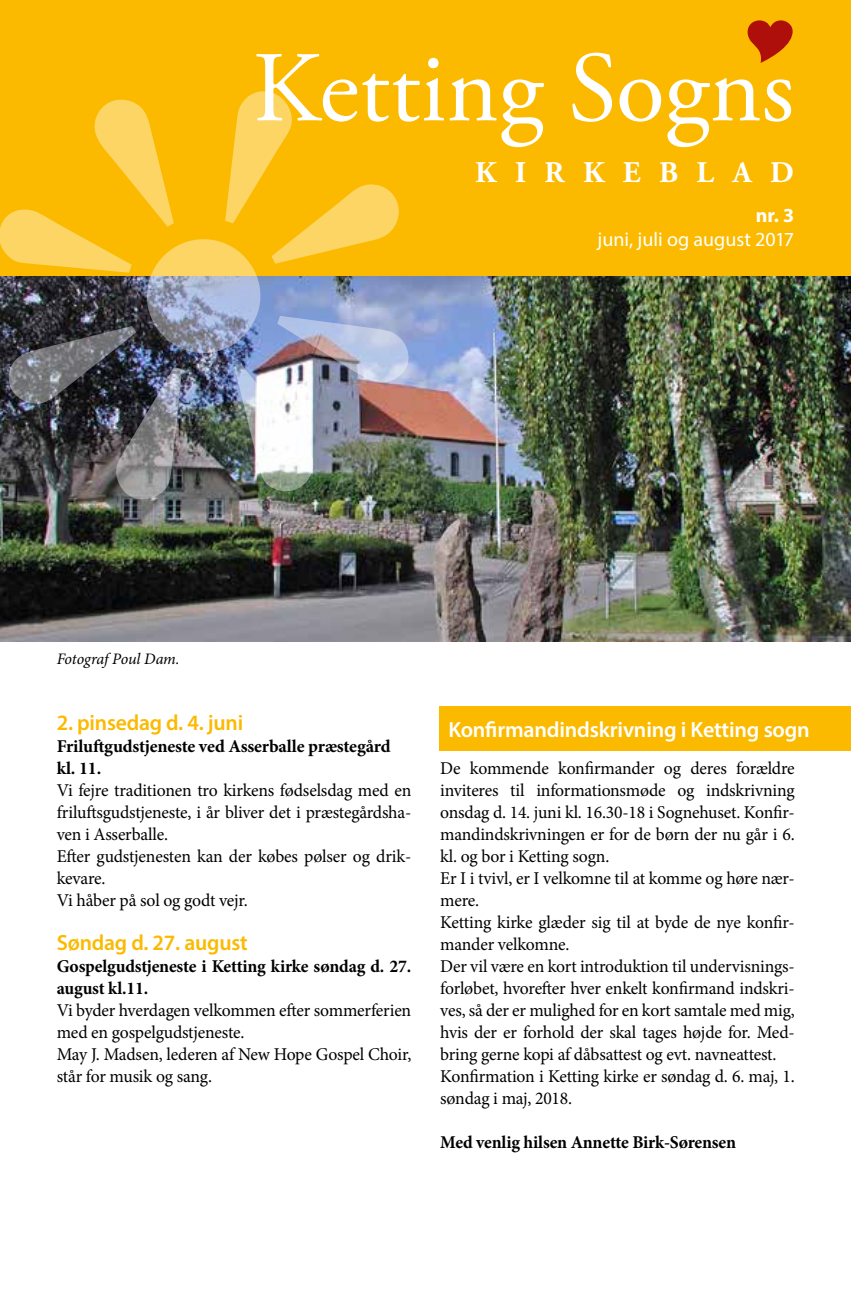
<style>
.page{position:relative;width:851px;height:1304px;background:#fff}
.page>*{position:absolute;margin:0;border:0;box-sizing:border-box;transform-origin:0 0}
.t1{font:100px "Adobe Garamond Pro";color:#fff}
.t2{font:700 30px "Adobe Garamond Pro";letter-spacing:.615em;color:#fff}
.t3{font:600 22px "Myriad Pro";letter-spacing:-.01em;color:#fbba00}
.t4{font:600 22px "Myriad Pro";letter-spacing:-.01em;color:#fff}
.t5{font:20px "Myriad Pro";color:#fff}
.t6{font:700 20px "Myriad Pro";color:#fff}
.t7{font:18px/22px "Minion Pro";letter-spacing:-.01em;color:#000}
.t8{font:700 18px/22px "Minion Pro";letter-spacing:-.01em;color:#000}
.t9{font:italic 16px "Minion Pro";letter-spacing:-.01em;color:#000}
</style>
<div class="page">
<img style="left:0;top:276px;width:850px;height:366px">
<div style="left:0;top:0;width:850px;height:276px;background:#fbba00"></div>
<svg style="left:747px;top:20px;width:45px;height:43px"></svg>
<img style="left:0;top:91px;width:412px;height:411px">
<div style="left:439px;top:706px;width:411px;height:44px;background:#fbba00"></div>
<h1 class="t1" style="left:252px;top:29px;width:543px">Ketting Sogns</h1>
<h2 class="t2" style="left:475px;top:155px;width:320px">KIRKEBLAD</h2>
<p class="t6" style="left:755px;top:202px;width:40px">nr. 3</p>
<p class="t5" style="left:597px;top:227px;width:198px">juni, juli og august 2017</p>
<p class="t9" style="left:57px;top:648px;width:124px">Fotograf Poul Dam.</p>
<p class="t3" style="left:57px;top:708px;width:188px">2. pinsedag d. 4. juni</p>
<p class="t8" style="left:57px;top:735px;width:335px">Friluftgudstjeneste ved Asserballe præstegård kl. 11.</p>
<p class="t7" style="left:57px;top:779px;width:356px">Vi fejre traditionen tro kirkens fødselsdag med en friluftsgudstjeneste, i år bliver det i præstegårdsha&shy;ven i Asserballe.<br>Efter gudstjenesten kan der købes pølser og drik&shy;kevare.<br>Vi håber på sol og godt vejr.</p>
<p class="t3" style="left:57px;top:928px;width:192px">Søndag d. 27. august</p>
<p class="t8" style="left:57px;top:955px;width:356px">Gospelgudstjeneste i Ketting kirke søndag d. 27. august kl.11.</p>
<p class="t7" style="left:57px;top:999px;width:356px">Vi byder hverdagen velkommen efter sommerferien med en gospelgudstjeneste.<br>May J. Madsen, lederen af New Hope Gospel Choir, står for musik og sang.</p>
<p class="t4" style="left:448px;top:715px;width:363px">Konfirmandindskrivning i Ketting sogn</p>
<p class="t7" style="left:440px;top:757px;width:356px">De kommende konfirmander og deres forældre inviteres til informationsmøde og indskrivning onsdag d. 14. juni kl. 16.30-18 i Sognehuset. Konfir&shy;mandindskrivningen er for de børn der nu går i 6. kl. og bor i Ketting sogn.<br>Er I i tvivl, er I velkomne til at komme og høre nær&shy;mere.<br>Ketting kirke glæder sig til at byde de nye konfir&shy;mander velkomne.<br>Der vil være en kort introduktion til undervisnings&shy;forløbet, hvorefter hver enkelt konfirmand indskri&shy;ves, så der er mulighed for en kort samtale med mig, hvis der er forhold der skal tages højde for. Med&shy;bring gerne kopi af dåbsattest og evt. navneattest.<br>Konfirmation i Ketting kirke er søndag d. 6. maj, 1. søndag i maj, 2018.</p>
<p class="t8" style="left:440px;top:1131px;width:297px">Med venlig hilsen Annette Birk-Sørensen</p>
</div>
